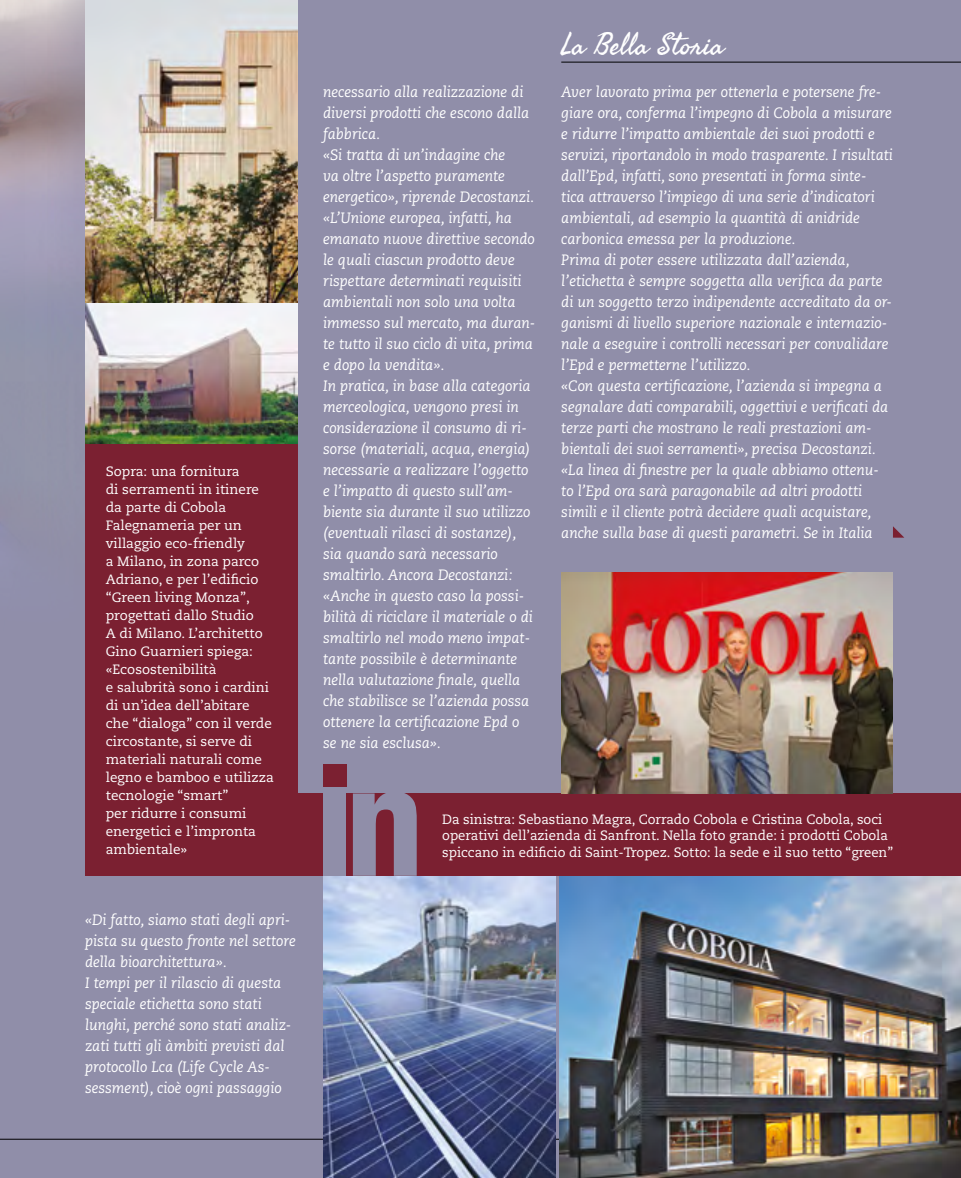
<style>
.page{position:relative;width:961px;height:1178px;background:#908ea9}
.page>*{position:absolute;margin:0;border:0;box-sizing:border-box;transform-origin:0 0}
.t1{font:30px "Madein Cuneo";color:#fff}
.t2{font:italic 15px/21px "Caecilia LT Std";color:#fff}
.t3{font:13.5px/18px "Caecilia LT Std";color:#fff}
</style>
<div class="page">
<img style="left:0;top:0;width:292px;height:444px">
<svg style="left:893px;top:526px;width:11px;height:12px"></svg>
<div style="left:298px;top:794px;width:663px;height:82px;background:#7b2031"></div>
<div style="left:85px;top:444px;width:213px;height:432px;background:#7b2031"></div>
<div style="left:323px;top:793px;width:23px;height:83px;background:#908ea9"></div>
<svg style="left:353px;top:793px;width:64px;height:83px"></svg>
<div style="left:323px;top:764px;width:23px;height:22px;background:#7b2031"></div>
<img style="left:561px;top:573px;width:332px;height:221px">
<img style="left:85px;top:0;width:213px;height:443px">
<hr style="left:0;top:1139px;width:961px;height:1px;background:#000">
<hr style="left:561px;top:62px;width:400px;height:1px;background:#000">
<img style="left:323px;top:876px;width:233px;height:302px">
<img style="left:560px;top:876px;width:401px;height:302px">
<p class="t3" style="left:106px;top:463px;width:169px">Sopra: una fornitura<br>di serramenti in itinere da parte di Cobola<br>Falegnameria per un villaggio eco-friendly<br>a Milano, in zona parco<br>Adriano, e per l’edificio “Green living Monza”, progettati dallo Studio<br>A di Milano. L’architetto<br>Gino Guarnieri spiega: «Ecosostenibilità<br>e salubrità sono i cardini di un’idea dell’abitare che “dialoga” con il verde circostante, si serve di materiali naturali come legno e bamboo e utilizza tecnologie “smart”<br>per ridurre i consumi energetici e l’impronta ambientale»</p>
<p class="t2" style="left:85px;top:910px;width:212px">«Di fatto, siamo stati degli apri&shy;pista su questo fronte nel settore della bioarchitettura».<br>I tempi per il rilascio di questa speciale etichetta sono stati lunghi, perché sono stati analiz&shy;zati tutti gli àmbiti previsti dal protocollo Lca (Life Cycle As&shy;sessment), cioè ogni passaggio</p>
<h1 class="t1" style="left:561px;top:26px;width:164px">La Bella Storia</h1>
<p class="t2" style="left:323px;top:81px;width:214px">necessario alla realizzazione di diversi prodotti che escono dalla fabbrica.<br>«Si tratta di un’indagine che<br>va oltre l’aspetto puramente energetico», riprende Decostanzi. «L’Unione europea, infatti, ha emanato nuove direttive secondo le quali ciascun prodotto deve rispettare determinati requisiti ambientali non solo una volta immesso sul mercato, ma duran&shy;te tutto il suo ciclo di vita, prima e dopo la vendita».<br>In pratica, in base alla categoria merceologica, vengono presi in considerazione il consumo di ri&shy;sorse (materiali, acqua, energia) necessarie a realizzare l’oggetto e l’impatto di questo sull’am&shy;biente sia durante il suo utilizzo (eventuali rilasci di sostanze), sia quando sarà necessario smaltirlo. Ancora Decostanzi: «Anche in questo caso la possi&shy;bilità di riciclare il materiale o di smaltirlo nel modo meno impat&shy;tante possibile è determinante nella valutazione finale, quella che stabilisce se l’azienda possa ottenere la certificazione Epd o se ne sia esclusa».</p>
<p class="t2" style="left:561px;top:81px;width:333px">Aver lavorato prima per ottenerla e potersene fre&shy;giare ora, conferma l’impegno di Cobola a misurare e ridurre l’impatto ambientale dei suoi prodotti e servizi, riportandolo in modo trasparente. I risultati dall’Epd, infatti, sono presentati in forma sinte&shy;tica attraverso l’impiego di una serie d’indicatori ambientali, ad esempio la quantità di anidride carbonica emessa per la produzione.<br>Prima di poter essere utilizzata dall’azienda, l’etichetta è sempre soggetta alla verifica da parte di un soggetto terzo indipendente accreditato da or&shy;ganismi di livello superiore nazionale e internazio&shy;nale a eseguire i controlli necessari per convalidare l’Epd e permetterne l’utilizzo.<br>«Con questa certificazione, l’azienda si impegna a segnalare dati comparabili, oggettivi e verificati da terze parti che mostrano le reali prestazioni am&shy;bientali dei suoi serramenti», precisa Decostanzi. «La linea di finestre per la quale abbiamo ottenu&shy;to l’Epd ora sarà paragonabile ad altri prodotti simili e il cliente potrà decidere quali acquistare, anche sulla base di questi parametri. Se in Italia</p>
<p class="t3" style="left:442px;top:811px;width:452px;line-height:16.5px">Da sinistra: Sebastiano Magra, Corrado Cobola e Cristina Cobola, soci operativi dell’azienda di Sanfront. Nella foto grande: i prodotti Cobola spiccano in edificio di Saint-Tropez. Sotto: la sede e il suo tetto “green”</p>
</div>
